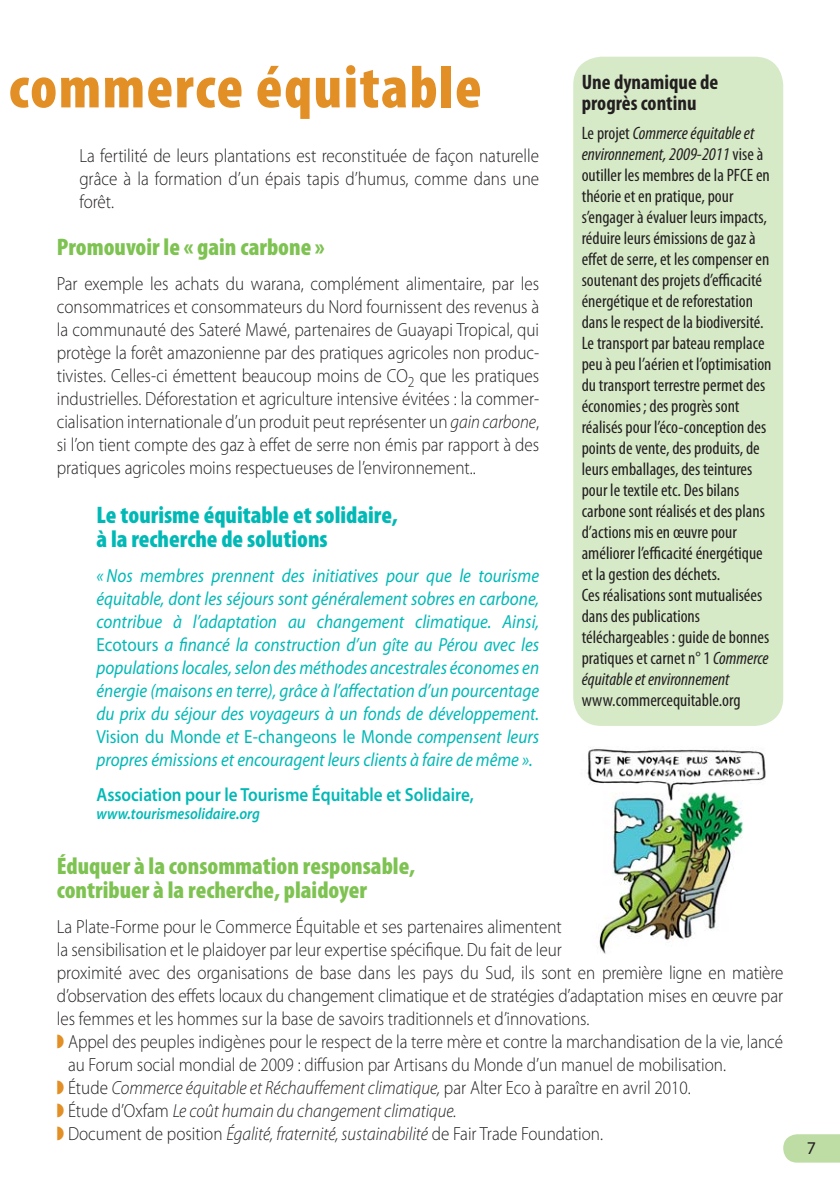
<style>
.page{position:relative;width:840px;height:1191px;background:#fff}
.page>*{position:absolute;margin:0;border:0;box-sizing:border-box;transform-origin:0 0}
.t1{font:900 condensed 60px "Myriad Pro";letter-spacing:.025em;color:#e28f26}
.t2{font:900 condensed 24px/24px "Myriad Pro";color:#7ec352}
.t3{font:900 condensed 24px/24px "Myriad Pro";color:#00b9b6}
.t4{font:700 condensed 21px/21px "Myriad Pro";color:#231f20}
.t5{font:300 19px/23px "Myriad Pro";color:#231f20;text-align:justify;scale:.9 1}
.t6{font:italic 19px/23px "Myriad Pro";color:#00b9b6;text-align:justify;scale:.9 1}
.t7{font:italic 300 19px "Myriad Pro";color:#231f20;scale:.9 1}
.t8{font:600 19px "Myriad Pro";color:#00b9b6;scale:.9 1}
.t9{font:condensed 18px/21px "Myriad Pro";color:#231f20}
.t10{font:18px "Myriad Pro";color:#231f20}
.t11{font:italic 600 16px "Myriad Pro";color:#00b9b6;scale:.9 1}
.s1{font-style:italic}
.s2{font-style:normal}
</style>
<div class="page">
<svg style="left:783px;top:1134px;width:56px;height:28px;background:#c0dfa9"></svg>
<img style="left:587px;top:749px;width:179px;height:205px">
<div style="left:573px;top:57px;width:209px;height:669px;background:#d6eac7;border-radius:28px"></div>
<h1 class="t1" style="left:9px;top:68px;width:474px">commerce équitable</h1>
<p class="t5" style="left:79px;top:145px;width:512px">La fertilité de leurs plantations est reconstituée de façon naturelle grâce à la formation d’un épais tapis d’humus, comme dans une forêt.</p>
<p class="t2" style="left:57px;top:237px;width:269px">Promouvoir le « gain carbone »</p>
<p class="t5" style="left:57px;top:273px;width:537px">Par exemple les achats du warana, complément alimentaire, par les consommatrices et consommateurs du Nord fournissent des revenus à la communauté des Sateré Mawé, partenaires de Guayapi Tropical, qui protège la forêt amazonienne par des pratiques agricoles non produc&shy;tivistes. Celles-ci émettent beaucoup moins de CO<sub>2</sub> que les pratiques industrielles. Déforestation et agriculture intensive évitées : la commer&shy;cialisation internationale d’un produit peut représenter un <span class="s1">gain carbone</span>, si l’on tient compte des gaz à effet de serre non émis par rapport à des pratiques agricoles moins respectueuses de l’environnement..</p>
<p class="t3" style="left:96px;top:505px;width:303px">Le tourisme équitable et solidaire, à la recherche de solutions</p>
<p class="t6" style="left:96px;top:565px;width:493px">« Nos membres prennent des initiatives pour que le tourisme équitable, dont les séjours sont généralement sobres en carbone, contribue à l’adaptation au changement climatique. Ainsi, <span class="s2">Ecotours</span> a financé la construction d’un gîte au Pérou avec les populations locales, selon des méthodes ancestrales économes en énergie (maisons en terre), grâce à l’affectation d’un pourcentage du prix du séjour des voyageurs à un fonds de développement.<br><span class="s2">Vision du Monde</span> et <span class="s2">E-changeons le Monde</span> compensent leurs propres émissions et encouragent leurs clients à faire de même ».</p>
<p class="t8" style="left:96px;top:787px;width:420px">Association pour le Tourisme Équitable et Solidaire,</p>
<p class="t11" style="left:96px;top:807px;width:183px">www.tourismesolidaire.org</p>
<p class="t4" style="left:581px;top:73px;width:138px">Une dynamique de progrès continu</p>
<p class="t9" style="left:581px;top:124px;width:191px">Le projet <span class="s1">Commerce équitable et environnement, 2009-2011</span> vise à outiller les membres de la PFCE en théorie et en pratique, pour s’engager à évaluer leurs impacts, réduire leurs émissions de gaz à effet de serre, et les compenser en soutenant des projets d’efficacité énergétique et de reforestation dans le respect de la biodiversité.<br>Le transport par bateau remplace peu à peu l’aérien et l’optimisation du transport terrestre permet des économies ; des progrès sont réalisés pour l’éco-conception des points de vente, des produits, de leurs emballages, des teintures pour le textile etc. Des bilans carbone sont réalisés et des plans d’actions mis en œuvre pour améliorer l’efficacité énergétique et la gestion des déchets.<br>Ces réalisations sont mutualisées dans des publications téléchargeables : guide de bonnes pratiques et carnet n° 1 <span class="s1">Commerce équitable et environnement</span></p>
<p class="t9" style="left:581px;top:691px;width:160px">www.commercequitable.org</p>
<p class="t2" style="left:57px;top:856px;width:359px">Éduquer à la consommation responsable, contribuer à la recherche, plaidoyer</p>
<p class="t5" style="left:57px;top:916px;width:562px">La Plate-Forme pour le Commerce Équitable et ses partenaires alimentent</p>
<p class="t5" style="left:57px;top:939px;width:562px">la sensibilisation et le plaidoyer par leur expertise spécifique. Du fait de leur</p>
<p class="t5" style="left:57px;top:962px;width:808px">proximité avec des organisations de base dans les pays du Sud, ils sont en première ligne en matière</p>
<p class="t5" style="left:57px;top:985px;width:808px">d’observation des effets locaux du changement climatique et de stratégies d’adaptation mises en œuvre par</p>
<p class="t5" style="left:57px;top:1008px;width:593px">les femmes et les hommes sur la base de savoirs traditionnels et d’innovations.</p>
<p class="t5" style="left:68px;top:1031px;width:795px">Appel des peuples indigènes pour le respect de la terre mère et contre la marchandisation de la vie, lancé</p>
<p class="t5" style="left:68px;top:1054px;width:732px">au Forum social mondial de 2009 : diffusion par Artisans du Monde d’un manuel de mobilisation.</p>
<p class="t7" style="left:68px;top:1080px;width:693px"><span class="s2">Étude</span> Commerce équitable et Réchauffement climatique, <span class="s2">par Alter Eco à paraître en avril 2010.</span></p>
<p class="t7" style="left:68px;top:1103px;width:433px"><span class="s2">Étude d’Oxfam</span> Le coût humain du changement climatique.</p>
<p class="t5" style="left:68px;top:1123px;width:595px">Document de position <span class="s1">Égalité, fraternité, sustainabilité</span> de Fair Trade Foundation.</p>
<p class="t10" style="left:806px;top:1141px;width:11px">7</p>
</div>
